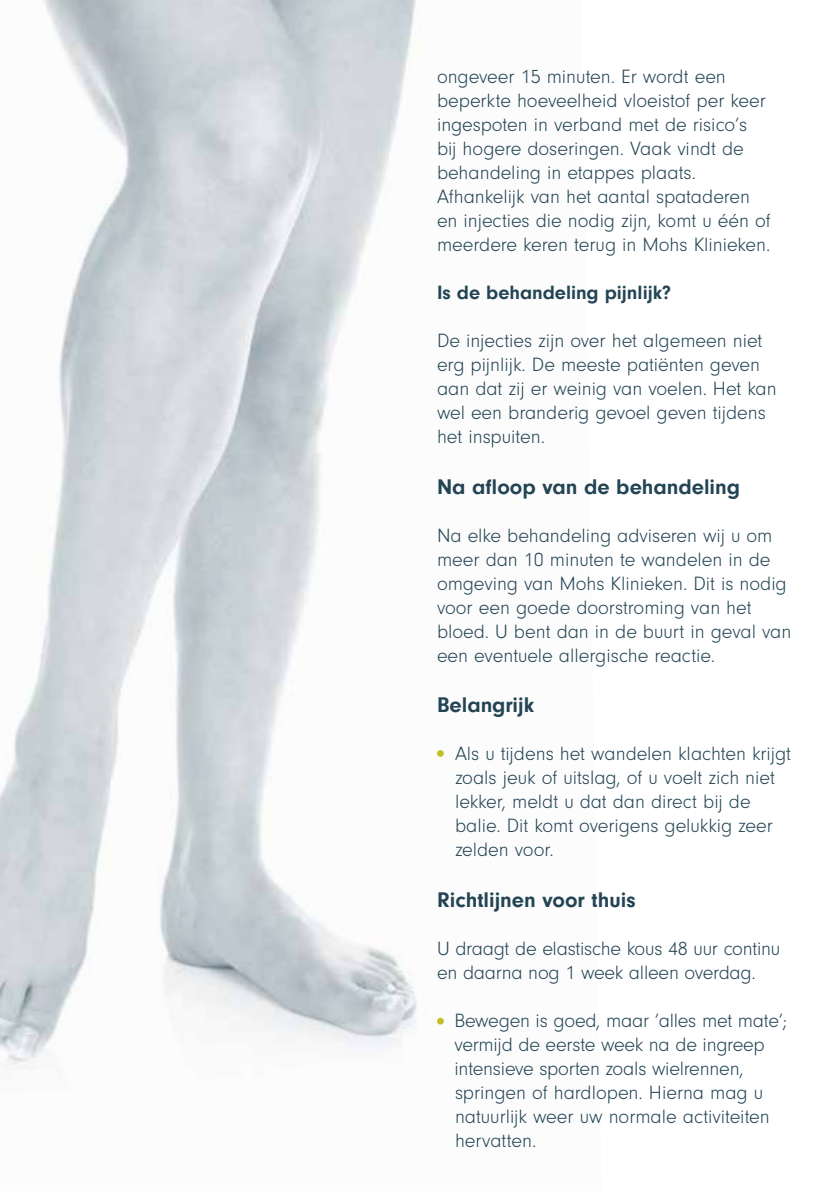
<style>
.page{position:relative;width:840px;height:1191px;background:#fff}
.page>*{position:absolute;margin:0;border:0;box-sizing:border-box;transform-origin:0 0}
.t1{font:700 22px "Neuzeit Gro";color:#234454}
.t2{font:300 20px/24px "Neuzeit Gro";color:#234454}
.t3{font:700 20px "Neuzeit Gro";color:#234454}
</style>
<div class="page">
<img style="left:0;top:0;width:444px;height:1069px">
<div style="left:437px;top:1017px;width:6px;height:7px;background:#c2c129;border-radius:50%"></div>
<div style="left:437px;top:750px;width:6px;height:7px;background:#c2c129;border-radius:50%"></div>
<p class="t2" style="left:437px;top:65px;width:335px">ongeveer 15 minuten. Er wordt een beperkte hoeveelheid vloeistof per keer ingespoten in verband met de risico’s bij hogere doseringen. Vaak vindt de behandeling in etappes plaats.<br>Afhankelijk van het aantal spataderen en injecties die nodig zijn, komt u één of meerdere keren terug in Mohs Klinieken.</p>
<p class="t3" style="left:437px;top:281px;width:235px">Is de behandeling pijnlijk?</p>
<p class="t2" style="left:437px;top:329px;width:341px">De injecties zijn over het algemeen niet erg pijnlijk. De meeste patiënten geven aan dat zij er weinig van voelen. Het kan wel een branderig gevoel geven tijdens het inspuiten.</p>
<p class="t1" style="left:437px;top:474px;width:304px">Na afloop van de behandeling</p>
<p class="t2" style="left:437px;top:523px;width:355px">Na elke behandeling adviseren wij u om meer dan 10 minuten te wandelen in de omgeving van Mohs Klinieken. Dit is nodig voor een goede doorstroming van het bloed. U bent dan in de buurt in geval van een eventuele allergische reactie.</p>
<p class="t1" style="left:437px;top:692px;width:99px">Belangrijk</p>
<p class="t2" style="left:455px;top:742px;width:337px">Als u tijdens het wandelen klachten krijgt zoals jeuk of uitslag, of u voelt zich niet lekker, meldt u dat dan direct bij de balie. Dit komt overigens gelukkig zeer zelden voor.</p>
<p class="t1" style="left:437px;top:887px;width:200px">Richtlijnen voor thuis</p>
<p class="t2" style="left:437px;top:936px;width:344px">U draagt de elastische kous 48 uur continu en daarna nog 1 week alleen overdag.</p>
<p class="t2" style="left:454px;top:1008px;width:334px">Bewegen is goed, maar ‘alles met mate’; vermijd de eerste week na de ingreep intensieve sporten zoals wielrennen, springen of hardlopen. Hierna mag u natuurlijk weer uw normale activiteiten hervatten.</p>
</div>
